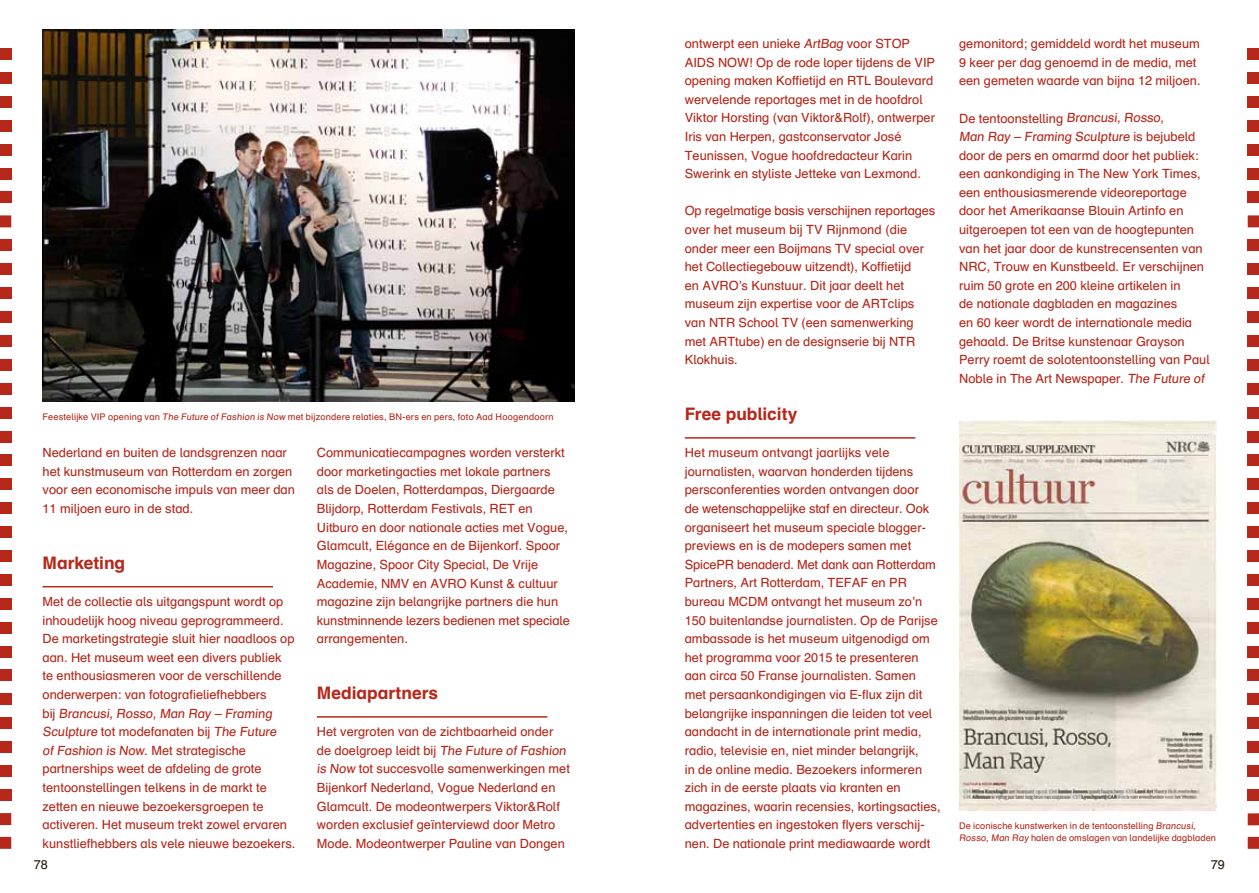
<style>
.page{position:relative;width:1259px;height:893px;background:#fff}
.page>*{position:absolute;margin:0;border:0;box-sizing:border-box;transform-origin:0 0}
.t1{font:700 17.25px "Schulbuch Nord";color:#b5281b}
.t2{font:12.75px/18.6px "Schulbuch Nord";color:#b5281b}
.t3{font:12.75px "Schulbuch Nord";color:#2e2014}
.t4{font:9.15px/12.5px "Schulbuch Nord";letter-spacing:.01em;color:#b5281b}
</style>
<div class="page">
<hr style="left:43px;top:586px;width:230px;height:1px;background:#b5281b">
<hr style="left:317px;top:716px;width:230px;height:2px;background:#b5281b">
<hr style="left:685px;top:437px;width:230px;height:2px;background:#b5281b">
<div style="left:0;top:454px;width:11px;height:12px;background:#b5281b"></div>
<div style="left:0;top:478px;width:11px;height:12px;background:#b5281b"></div>
<div style="left:0;top:502px;width:11px;height:12px;background:#b5281b"></div>
<div style="left:0;top:526px;width:11px;height:12px;background:#b5281b"></div>
<div style="left:0;top:550px;width:11px;height:12px;background:#b5281b"></div>
<div style="left:0;top:574px;width:11px;height:12px;background:#b5281b"></div>
<div style="left:0;top:598px;width:11px;height:12px;background:#b5281b"></div>
<div style="left:0;top:622px;width:11px;height:12px;background:#b5281b"></div>
<div style="left:0;top:646px;width:11px;height:11px;background:#b5281b"></div>
<div style="left:0;top:669px;width:11px;height:12px;background:#b5281b"></div>
<div style="left:0;top:693px;width:11px;height:12px;background:#b5281b"></div>
<div style="left:0;top:717px;width:11px;height:12px;background:#b5281b"></div>
<div style="left:0;top:741px;width:11px;height:12px;background:#b5281b"></div>
<div style="left:0;top:765px;width:11px;height:12px;background:#b5281b"></div>
<div style="left:0;top:789px;width:11px;height:12px;background:#b5281b"></div>
<div style="left:0;top:813px;width:11px;height:12px;background:#b5281b"></div>
<div style="left:0;top:837px;width:11px;height:12px;background:#b5281b"></div>
<div style="left:0;top:48px;width:11px;height:12px;background:#b5281b"></div>
<div style="left:0;top:72px;width:11px;height:12px;background:#b5281b"></div>
<div style="left:0;top:96px;width:11px;height:12px;background:#b5281b"></div>
<div style="left:0;top:120px;width:11px;height:12px;background:#b5281b"></div>
<div style="left:0;top:144px;width:11px;height:12px;background:#b5281b"></div>
<div style="left:0;top:168px;width:11px;height:12px;background:#b5281b"></div>
<div style="left:0;top:192px;width:11px;height:11px;background:#b5281b"></div>
<div style="left:0;top:215px;width:11px;height:12px;background:#b5281b"></div>
<div style="left:0;top:239px;width:11px;height:12px;background:#b5281b"></div>
<div style="left:0;top:263px;width:11px;height:12px;background:#b5281b"></div>
<div style="left:0;top:287px;width:11px;height:12px;background:#b5281b"></div>
<div style="left:0;top:311px;width:11px;height:12px;background:#b5281b"></div>
<div style="left:0;top:335px;width:11px;height:12px;background:#b5281b"></div>
<div style="left:0;top:359px;width:11px;height:12px;background:#b5281b"></div>
<div style="left:0;top:383px;width:11px;height:12px;background:#b5281b"></div>
<div style="left:0;top:407px;width:11px;height:12px;background:#b5281b"></div>
<div style="left:0;top:431px;width:11px;height:12px;background:#b5281b"></div>
<img style="left:43px;top:30px;width:531px;height:371px">
<img style="left:959px;top:420px;width:257px;height:391px">
<div style="left:1247px;top:454px;width:12px;height:12px;background:#b5281b"></div>
<div style="left:1247px;top:478px;width:12px;height:12px;background:#b5281b"></div>
<div style="left:1247px;top:502px;width:12px;height:12px;background:#b5281b"></div>
<div style="left:1247px;top:526px;width:12px;height:12px;background:#b5281b"></div>
<div style="left:1247px;top:550px;width:12px;height:12px;background:#b5281b"></div>
<div style="left:1247px;top:574px;width:12px;height:12px;background:#b5281b"></div>
<div style="left:1247px;top:598px;width:12px;height:12px;background:#b5281b"></div>
<div style="left:1247px;top:622px;width:12px;height:12px;background:#b5281b"></div>
<div style="left:1247px;top:646px;width:12px;height:11px;background:#b5281b"></div>
<div style="left:1247px;top:669px;width:12px;height:12px;background:#b5281b"></div>
<div style="left:1247px;top:693px;width:12px;height:12px;background:#b5281b"></div>
<div style="left:1247px;top:717px;width:12px;height:12px;background:#b5281b"></div>
<div style="left:1247px;top:741px;width:12px;height:12px;background:#b5281b"></div>
<div style="left:1247px;top:765px;width:12px;height:12px;background:#b5281b"></div>
<div style="left:1247px;top:789px;width:12px;height:12px;background:#b5281b"></div>
<div style="left:1247px;top:813px;width:12px;height:12px;background:#b5281b"></div>
<div style="left:1247px;top:837px;width:12px;height:12px;background:#b5281b"></div>
<div style="left:1247px;top:48px;width:12px;height:12px;background:#b5281b"></div>
<div style="left:1247px;top:72px;width:12px;height:12px;background:#b5281b"></div>
<div style="left:1247px;top:96px;width:12px;height:12px;background:#b5281b"></div>
<div style="left:1247px;top:120px;width:12px;height:12px;background:#b5281b"></div>
<div style="left:1247px;top:144px;width:12px;height:12px;background:#b5281b"></div>
<div style="left:1247px;top:168px;width:12px;height:12px;background:#b5281b"></div>
<div style="left:1247px;top:192px;width:12px;height:11px;background:#b5281b"></div>
<div style="left:1247px;top:215px;width:12px;height:12px;background:#b5281b"></div>
<div style="left:1247px;top:239px;width:12px;height:12px;background:#b5281b"></div>
<div style="left:1247px;top:263px;width:12px;height:12px;background:#b5281b"></div>
<div style="left:1247px;top:287px;width:12px;height:12px;background:#b5281b"></div>
<div style="left:1247px;top:311px;width:12px;height:12px;background:#b5281b"></div>
<div style="left:1247px;top:335px;width:12px;height:12px;background:#b5281b"></div>
<div style="left:1247px;top:359px;width:12px;height:12px;background:#b5281b"></div>
<div style="left:1247px;top:383px;width:12px;height:12px;background:#b5281b"></div>
<div style="left:1247px;top:407px;width:12px;height:12px;background:#b5281b"></div>
<div style="left:1247px;top:431px;width:12px;height:12px;background:#b5281b"></div>
<p class="t4" style="left:43px;top:410px;width:512px">Feestelijke VIP opening van The Future of Fashion is Now met bijzondere relaties, BN-ers en pers, foto Aad Hoogendoorn</p>
<p class="t2" style="left:43px;top:443px;width:254px">Nederland en buiten de landsgrenzen naar het kunstmuseum van Rotterdam en zorgen voor een economische impuls van meer dan 11 miljoen euro in de stad.</p>
<h1 class="t1" style="left:43px;top:552px;width:84px">Marketing</h1>
<p class="t2" style="left:43px;top:592px;width:254px">Met de collectie als uitgangspunt wordt op inhoudelijk hoog niveau geprogrammeerd.<br>De marketingstrategie sluit hier naadloos op aan. Het museum weet een divers publiek te enthousiasmeren voor de verschillende onderwerpen: van fotografieliefhebbers<br>bij Brancusi, Rosso, Man Ray – Framing Sculpture tot modefanaten bij The Future<br>of Fashion is Now. Met strategische partnerships weet de afdeling de grote tentoonstellingen telkens in de markt te zetten en nieuwe bezoekersgroepen te activeren. Het museum trekt zowel ervaren kunstliefhebbers als vele nieuwe bezoekers.</p>
<p class="t2" style="left:317px;top:443px;width:254px">Communicatiecampagnes worden versterkt door marketingacties met lokale partners als de Doelen, Rotterdampas, Diergaarde Blijdorp, Rotterdam Festivals, RET en Uitburo en door nationale acties met Vogue, Glamcult, Elégance en de Bijenkorf. Spoor Magazine, Spoor City Special, De Vrije Academie, NMV en AVRO Kunst &amp; cultuur magazine zijn belangrijke partners die hun kunstminnende lezers bedienen met speciale arrangementen.</p>
<h1 class="t1" style="left:317px;top:682px;width:123px">Mediapartners</h1>
<p class="t2" style="left:317px;top:722px;width:255px">Het vergroten van de zichtbaarheid onder de doelgroep leidt bij The Future of Fashion is Now tot succesvolle samenwerkingen met Bijenkorf Nederland, Vogue Nederland en Glamcult. De modeontwerpers Viktor&amp;Rolf worden exclusief geïnterviewd door Metro Mode. Modeontwerper Pauline van Dongen</p>
<p class="t2" style="left:685px;top:34px;width:252px">ontwerpt een unieke ArtBag voor STOP AIDS NOW! Op de rode loper tijdens de VIP opening maken Koffietijd en RTL Boulevard wervelende reportages met in de hoofdrol Viktor Horsting (van Viktor&amp;Rolf), ontwerper Iris van Herpen, gastconservator José Teunissen, Vogue hoofdredacteur Karin Swerink en styliste Jetteke van Lexmond.</p>
<p class="t2" style="left:685px;top:201px;width:252px">Op regelmatige basis verschijnen reportages over het museum bij TV Rijnmond (die onder meer een Boijmans TV special over het Collectiegebouw uitzendt), Koffietijd<br>en AVRO’s Kunstuur. Dit jaar deelt het museum zijn expertise voor de ARTclips van NTR School TV (een samenwerking met ARTtube) en de designserie bij NTR Klokhuis.</p>
<h1 class="t1" style="left:685px;top:403px;width:114px">Free publicity</h1>
<p class="t2" style="left:685px;top:443px;width:257px">Het museum ontvangt jaarlijks vele journalisten, waarvan honderden tijdens persconferenties worden ontvangen door<br>de wetenschappelijke staf en directeur. Ook organiseert het museum speciale blogger&shy;previews en is de modepers samen met SpicePR benaderd. Met dank aan Rotterdam Partners, Art Rotterdam, TEFAF en PR bureau MCDM ontvangt het museum zo’n 150 buitenlandse journalisten. Op de Parijse ambassade is het museum uitgenodigd om het programma voor 2015 te presenteren aan circa 50 Franse journalisten. Samen met persaankondigingen via E-flux zijn dit belangrijke inspanningen die leiden tot veel aandacht in de internationale print media, radio, televisie en, niet minder belangrijk,<br>in de online media. Bezoekers informeren zich in de eerste plaats via kranten en magazines, waarin recensies, kortingsacties, advertenties en ingestoken flyers verschij&shy;nen. De nationale print mediawaarde wordt</p>
<p class="t2" style="left:959px;top:34px;width:243px">gemonitord; gemiddeld wordt het museum<br>9 keer per dag genoemd in de media, met een gemeten waarde van bijna 12 miljoen.</p>
<p class="t2" style="left:959px;top:108px;width:252px">De tentoonstelling Brancusi, Rosso,<br>Man Ray – Framing Sculpture is bejubeld door de pers en omarmd door het publiek: een aankondiging in The New York Times, een enthousiasmerende videoreportage door het Amerikaanse Blouin Artinfo en uitgeroepen tot een van de hoogtepunten van het jaar door de kunstrecensenten van NRC, Trouw en Kunstbeeld. Er verschijnen ruim 50 grote en 200 kleine artikelen in<br>de nationale dagbladen en magazines<br>en 60 keer wordt de internationale media gehaald. De Britse kunstenaar Grayson Perry roemt de solotentoonstelling van Paul Noble in The Art Newspaper. The Future of</p>
<p class="t4" style="left:959px;top:819px;width:258px">De iconische kunstwerken in de tentoonstelling Brancusi,<br>Rosso, Man Ray halen de omslagen van landelijke dagbladen</p>
<p class="t3" style="left:34px;top:857px;width:16px">78</p>
<p class="t3" style="left:1210px;top:857px;width:16px">79</p>
</div>
